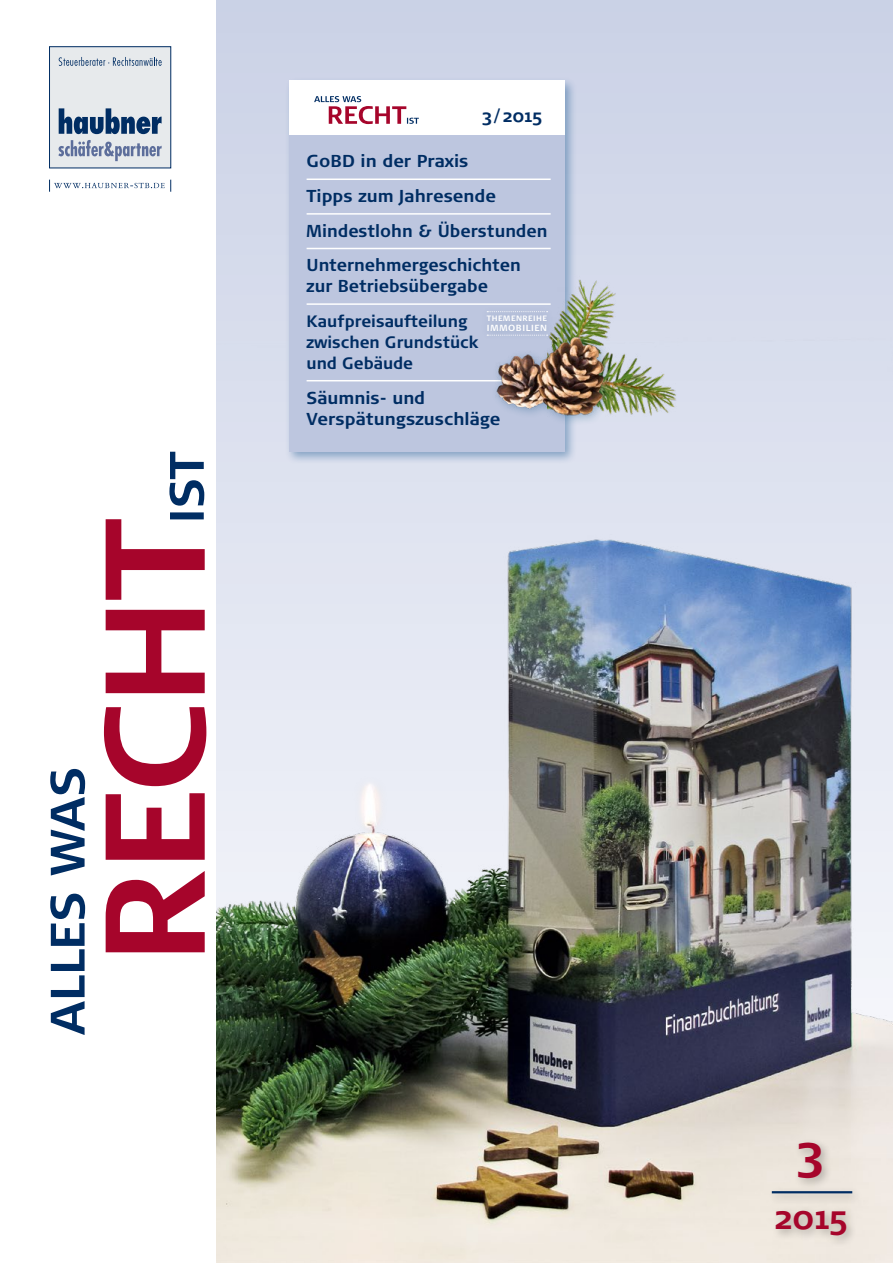
<style>
.page{position:relative;width:893px;height:1263px;background:#fff}
.page>*{position:absolute;margin:0;border:0;box-sizing:border-box;transform-origin:0 0}
.t1{font:700 49.35px "Signa Normal";color:#a6052b}
.t2{font:700 33.6px "Signa Normal";color:#a6052b}
.t3{font:700 18px "Signa Normal";color:#002d63}
.t4{font:700 17.25px/34.7px "Signa Normal";color:#002d63}
.t5{font:700 16.5px/21px "Signa Normal";color:#002d63}
.t6{font:700 8.85px "Signa Normal";letter-spacing:.06em;color:#fff}
.t7{font:700 7.8px "Signa Normal";letter-spacing:.06em;color:#fff}
</style>
<div class="page">
<div style="left:216px;top:0;width:677px;height:1263px;background:#d0d6e9"></div>
<img style="left:216px;top:381px;width:677px;height:882px">
<svg style="left:50px;top:769px;width:35px;height:266px"></svg>
<svg style="left:104px;top:452px;width:102px;height:500px"></svg>
<svg style="left:49px;top:180px;width:122px;height:12px"></svg>
<div style="left:50px;top:47px;width:121px;height:121px;background:#e7eaec"></div>
<div style="left:49px;top:46px;width:122px;height:122px;border:1px solid #002d63"></div>
<svg style="left:59px;top:57px;width:103px;height:9px"></svg>
<svg style="left:59px;top:108px;width:103px;height:26px"></svg>
<svg style="left:58px;top:140px;width:104px;height:21px"></svg>
<div style="left:767px;top:1138px;width:96px;height:109px;background:#1a1a18;opacity:.3"></div>
<hr style="left:772px;top:1191px;width:80px;height:2px;background:#002d63">
<div style="left:285px;top:76px;width:292px;height:388px;background:#004684;opacity:.4"></div>
<div style="left:289px;top:81px;width:275px;height:371px;background:#bdc6df"></div>
<div style="left:289px;top:81px;width:275px;height:54px;background:#fff"></div>
<svg style="left:314px;top:96px;width:105px;height:28px"></svg>
<hr style="left:307px;top:179px;width:244px;height:1px;background:#fff">
<hr style="left:307px;top:213px;width:244px;height:2px;background:#fff">
<hr style="left:307px;top:248px;width:244px;height:1px;background:#fff">
<hr style="left:307px;top:303px;width:244px;height:2px;background:#fff">
<hr style="left:307px;top:380px;width:244px;height:1px;background:#fff">
<img style="left:558px;top:264px;width:142px;height:153px">
<div style="left:490px;top:330px;width:123px;height:97px;background:#004877;opacity:.3"></div>
<img style="left:490px;top:320px;width:120px;height:128px">
<div style="left:479px;top:303px;width:76px;height:41px;background:#b8c2dc"></div>
<svg style="left:487px;top:311px;width:61px;height:1px"></svg>
<svg style="left:487px;top:335px;width:61px;height:1px"></svg>
<p class="t3" style="left:482px;top:105px;width:62px">3/2015</p>
<p class="t4" style="left:307px;top:144px;width:243px">GoBD in der Praxis<br>Tipps zum Jahresende<br>Mindestlohn &amp; Überstunden<br>Unternehmergeschichten</p>
<p class="t4" style="left:307px;top:269px;width:183px">zur Betriebsübergabe</p>
<p class="t5" style="left:307px;top:311px;width:173px">Kaufpreisaufteilung zwischen Grundstück und Gebäude</p>
<p class="t4" style="left:307px;top:387px;width:195px;line-height:21px">Säumnis- und<br>Verspätungszuschläge</p>
<p class="t7" style="left:487px;top:314px;width:62px">THEMENREIHE</p>
<p class="t6" style="left:487px;top:323px;width:62px">IMMOBILIEN</p>
<h1 class="t1" style="left:796px;top:1123px;width:29px">3</h1>
<h2 class="t2" style="left:773px;top:1197px;width:76px">2015</h2>
</div>
